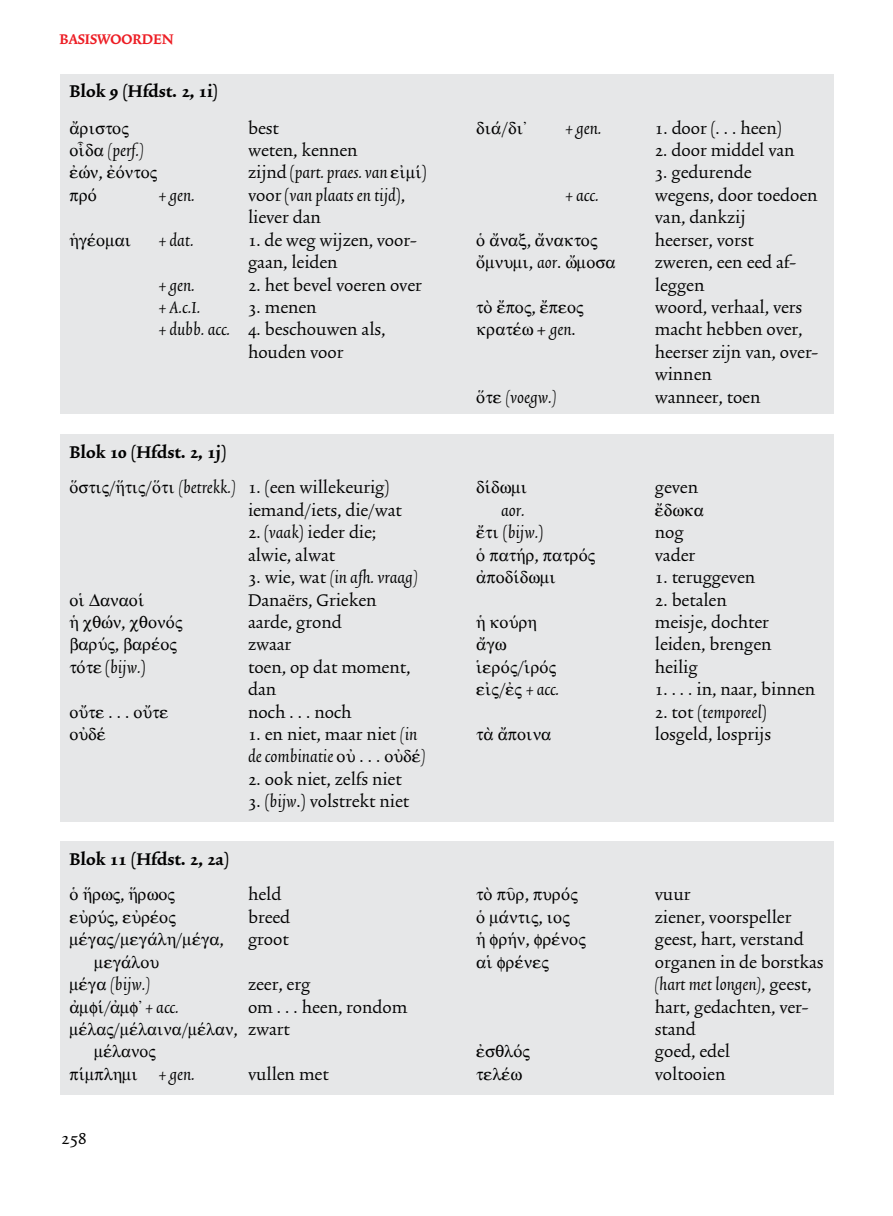
<style>
.page{position:relative;width:893px;height:1216px;background:#fff}
.page>*{position:absolute;margin:0;border:0;box-sizing:border-box;transform-origin:0 0}
.t1{font:19.95px/22.4px "Trinite No 2 Rom Wid";color:#000}
.t2{font:italic 19.95px "Trinite No 2";color:#000}
.t3{font:700 19.95px "Trinite No 2";color:#000}
.t4{font:18.2px "Symbol Greek";color:#000}
.t5{font:700 16.45px "Trinite No 2";color:#ed1d24}
.s1{font-family:"Trinite No 2 Rom Wid";font-style:normal}
.s2{font-family:"Trinite No 2";font-style:italic}
</style>
<div class="page">
<div style="left:60px;top:74px;width:773px;height:340px;background:#e6e7e8"></div>
<div style="left:60px;top:434px;width:773px;height:387px;background:#e6e7e8"></div>
<div style="left:60px;top:841px;width:773px;height:253px;background:#e6e7e8"></div>
<p class="t5" style="left:60px;top:32px;width:116px">BASISWOORDEN</p>
<p class="t3" style="left:69px;top:82px;width:150px">BLOK 9 (HFDST. 2, 1I)</p>
<p class="t4" style="left:95px;top:117px;width:28px">▲▼□</p>
<p class="t1" style="left:248px;top:118px;width:32px">best</p>
<p class="t2" style="left:69px;top:141px;width:76px">□ (perf.)</p>
<p class="t1" style="left:248px;top:140px;width:111px">weten, kennen</p>
<p class="t1" style="left:90px;top:163px;width:61px">❖■, □❖■▼□</p>
<p class="t2" style="left:248px;top:164px;width:141px"><span class="s1">zijnd (</span>part.praes.van</p>
<p class="t1" style="left:422px;top:163px;width:7px">❖)</p>
<p class="t2" style="left:159px;top:186px;width:38px">+ gen.</p>
<p class="t2" style="left:248px;top:186px;width:158px"><span class="s1">voor (</span>van plaats en tijd<span class="s1">),</span></p>
<p class="t1" style="left:248px;top:207px;width:74px">liever dan</p>
<p class="t2" style="left:159px;top:231px;width:37px">+ dat.</p>
<p class="t1" style="left:248px;top:230px;width:170px">1. de weg wijzen, voor&shy;gaan, leiden</p>
<p class="t2" style="left:159px;top:276px;width:38px">+ gen.</p>
<p class="t1" style="left:248px;top:275px;width:175px">2. het bevel voeren over</p>
<p class="t2" style="left:159px;top:298px;width:43px">+ A.c.I.</p>
<p class="t1" style="left:248px;top:297px;width:70px">3. menen</p>
<p class="t1" style="left:159px;top:319px;width:228px"><span class="s2">+ dubb. acc.</span> 4. beschouwen als,</p>
<p class="t1" style="left:248px;top:342px;width:97px">houden voor</p>
<p class="t3" style="left:69px;top:443px;width:158px">BLOK 10 (HFDST. 2, 1J)</p>
<p class="t1" style="left:248px;top:477px;width:155px;text-indent:-179px">□▲▼ / ▼ /□▼ <span class="s2">(betrekk.)</span> 1. (een willekeurig) iemand/iets, die/wat</p>
<p class="t1" style="left:248px;top:522px;width:130px">2. (<span class="s2">vaak</span>) ieder die; alwie, alwat</p>
<p class="t2" style="left:248px;top:568px;width:171px"><span class="s1">3. wie, wat</span> (in afh. vraag)</p>
<p class="t4" style="left:69px;top:589px;width:82px">□ ■□❖</p>
<p class="t1" style="left:248px;top:589px;width:130px">Danaërs, Grieken</p>
<p class="t1" style="left:92px;top:612px;width:90px">❑ ❖■, ❑□■□❖</p>
<p class="t1" style="left:248px;top:612px;width:95px">aarde, grond</p>
<p class="t1" style="left:98px;top:634px;width:23px">◆❖,</p>
<p class="t1" style="left:248px;top:634px;width:45px">zwaar</p>
<p class="t2" style="left:69px;top:658px;width:78px">▼□❖▼ <span class="s1">(</span>bijw.<span class="s1">)</span></p>
<p class="t1" style="left:248px;top:657px;width:164px">toen, op dat moment, dan</p>
<p class="t1" style="left:69px;top:701px;width:91px">□◆▼ ... □◆▼</p>
<p class="t1" style="left:248px;top:701px;width:105px">noch . . . noch</p>
<p class="t4" style="left:69px;top:723px;width:43px">□◆ ❖</p>
<p class="t1" style="left:248px;top:724px;width:171px">1. en niet, maar niet <span class="s2">(in</span></p>
<p class="t2" style="left:248px;top:747px;width:179px">de combinatie □◆ <span class="s1">. . .</span> □◆ ❖)</p>
<p class="t1" style="left:248px;top:769px;width:155px">2. ook niet, zelfs niet</p>
<p class="t1" style="left:248px;top:791px;width:163px">3. (<span class="s2">bijw</span>.) volstrekt niet</p>
<p class="t3" style="left:69px;top:850px;width:161px">BLOK 11 (HFDST. 2, 2A)</p>
<p class="t1" style="left:69px;top:884px;width:56px">□ ,</p>
<p class="t1" style="left:248px;top:884px;width:35px">held</p>
<p class="t1" style="left:78px;top:907px;width:92px">◆◆❖, ◆ ❖□</p>
<p class="t1" style="left:248px;top:907px;width:44px">breed</p>
<p class="t1" style="left:88px;top:929px;width:34px">❖ /</p>
<p class="t1" style="left:158px;top:929px;width:133px">❖● / ❖ , groot</p>
<p class="t4" style="left:131px;top:951px;width:29px">❖●□◆</p>
<p class="t2" style="left:88px;top:975px;width:64px">❖ (bijw.)</p>
<p class="t1" style="left:248px;top:974px;width:64px">zeer, erg</p>
<p class="t2" style="left:104px;top:997px;width:7px">❖/</p>
<p class="t2" style="left:138px;top:997px;width:42px">∆ + acc.</p>
<p class="t1" style="left:248px;top:996px;width:161px">om . . . heen, rondom</p>
<p class="t1" style="left:87px;top:1019px;width:204px">❖● / ❖● ■/ ❖●■, zwart</p>
<p class="t4" style="left:112px;top:1040px;width:38px">❖● ■□</p>
<p class="t2" style="left:159px;top:1065px;width:38px">+ gen.</p>
<p class="t1" style="left:248px;top:1063px;width:82px">vullen met</p>
<p class="t1" style="left:61px;top:1128px;width:27px">258</p>
<p class="t1" style="left:501px;top:118px;width:26px">❖/ ∆</p>
<p class="t2" style="left:566px;top:119px;width:38px">+ gen.</p>
<p class="t1" style="left:655px;top:118px;width:128px">1. door (. . . heen)</p>
<p class="t1" style="left:655px;top:140px;width:141px">2. door middel van</p>
<p class="t1" style="left:655px;top:163px;width:98px">3. gedurende</p>
<p class="t2" style="left:565px;top:186px;width:35px">+ acc.</p>
<p class="t1" style="left:655px;top:185px;width:164px">wegens, door toedoen van, dankzij</p>
<p class="t1" style="left:476px;top:230px;width:115px">□■ ,■ ▼□</p>
<p class="t1" style="left:655px;top:230px;width:100px">heerser, vorst</p>
<p class="t2" style="left:476px;top:253px;width:87px">□ ■◆ <span class="s1">,</span> aor<span class="s1">.</span></p>
<p class="t1" style="left:655px;top:252px;width:143px">zweren, een eed af&shy;leggen</p>
<p class="t1" style="left:476px;top:297px;width:61px">▼□ □,</p>
<p class="t1" style="left:655px;top:297px;width:149px">woord, verhaal, vers</p>
<p class="t2" style="left:506px;top:321px;width:72px">▼ ❖ <span class="s1">+</span>gen<span class="s1">.</span></p>
<p class="t1" style="left:655px;top:319px;width:165px">macht hebben over, heerser zijn van, over&shy;winnen</p>
<p class="t2" style="left:476px;top:388px;width:82px">□▼ (voegw.)</p>
<p class="t1" style="left:655px;top:387px;width:107px">wanneer, toen</p>
<p class="t1" style="left:655px;top:477px;width:45px">geven</p>
<p class="t2" style="left:501px;top:501px;width:25px">aor.</p>
<p class="t2" style="left:485px;top:523px;width:59px">▼ <span class="s1">(</span>bijw.<span class="s1">)</span></p>
<p class="t1" style="left:655px;top:522px;width:30px">nog</p>
<p class="t1" style="left:476px;top:545px;width:118px">□ ▼❖, ▼□❖</p>
<p class="t1" style="left:655px;top:545px;width:42px">vader</p>
<p class="t1" style="left:655px;top:567px;width:102px">1. teruggeven</p>
<p class="t1" style="left:655px;top:589px;width:73px">2. betalen</p>
<p class="t4" style="left:499px;top:611px;width:26px">□◆❖</p>
<p class="t1" style="left:655px;top:612px;width:118px">meisje, dochter leiden, brengen</p>
<p class="t1" style="left:501px;top:657px;width:55px">□❖/ □❖</p>
<p class="t1" style="left:655px;top:657px;width:44px">heilig</p>
<p class="t2" style="left:499px;top:680px;width:62px"><span class="s1">/</span> + acc.</p>
<p class="t1" style="left:655px;top:679px;width:162px">1. . . . in, naar, binnen</p>
<p class="t2" style="left:655px;top:703px;width:113px"><span class="s1">2. tot (</span>temporeel<span class="s1">)</span></p>
<p class="t4" style="left:476px;top:723px;width:66px">▼ □■</p>
<p class="t1" style="left:655px;top:724px;width:118px">losgeld, losprijs</p>
<p class="t1" style="left:476px;top:884px;width:101px">▼□ ◆, ◆□❖</p>
<p class="t1" style="left:655px;top:884px;width:37px">vuur</p>
<p class="t1" style="left:476px;top:907px;width:88px">□ ❖■▼,□</p>
<p class="t1" style="left:655px;top:907px;width:138px">ziener, voorspeller</p>
<p class="t1" style="left:517px;top:929px;width:14px">❖■,</p>
<p class="t4" style="left:561px;top:928px;width:19px">❖■□</p>
<p class="t1" style="left:655px;top:929px;width:150px">geest, hart, verstand</p>
<p class="t1" style="left:655px;top:951px;width:170px">organen in de borstkas</p>
<p class="t2" style="left:655px;top:975px;width:158px">(hart met longen)<span class="s1">, geest,</span></p>
<p class="t1" style="left:655px;top:996px;width:155px">hart, gedachten, ver&shy;stand</p>
<p class="t4" style="left:485px;top:1040px;width:44px">▲❑●□❖</p>
<p class="t1" style="left:655px;top:1041px;width:77px">goed, edel</p>
<p class="t4" style="left:476px;top:1063px;width:41px">▼●❖</p>
<p class="t1" style="left:655px;top:1063px;width:72px">voltooien</p>
</div>
